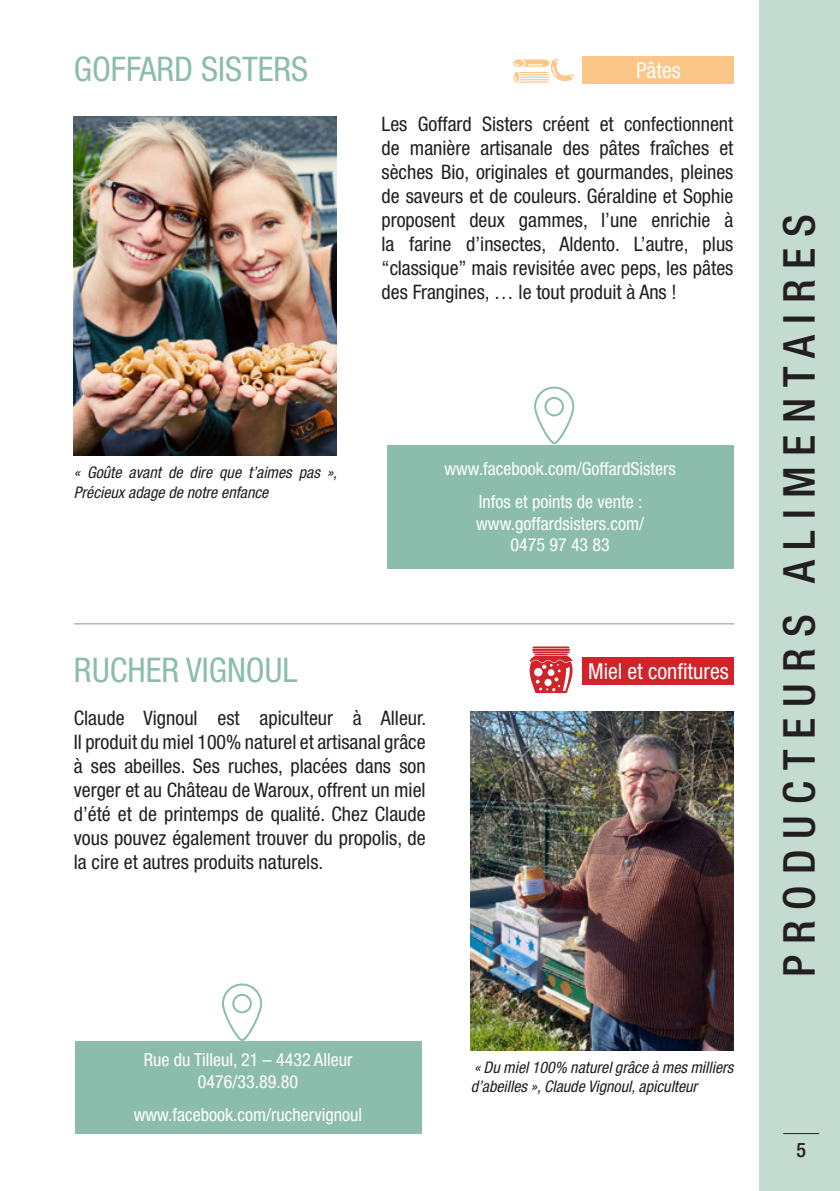
<style>
.page{position:relative;width:840px;height:1191px;background:#fff}
.page>*{position:absolute;margin:0;border:0;box-sizing:border-box;transform-origin:0 0}
.t1{font:500 condensed 44px "Helvetica Neue LT Std";letter-spacing:.25em;color:#231f20}
.Nom{font:condensed 34px "Helvetica Neue LT Std";color:#8cbdac}
.Corps{font:condensed 22px "Helvetica Neue LT Std";color:#fff}
.Corps-2{font:condensed 20px/24px "Helvetica Neue LT Std";color:#231f20;text-align:justify}
.t2{font:500 condensed 20px "Helvetica Neue LT Std";color:#231f20}
.Corps-3{font:condensed 18px/21.6px "Helvetica Neue LT Std";color:#fff;text-align:center}
.Corps-4{font:italic condensed 16px/19.2px "Helvetica Neue LT Std";color:#231f20}
</style>
<div class="page">
<hr style="left:74px;top:623px;width:660px;height:1px;background:#939598">
<div style="left:758px;top:0;width:81px;height:1191px;background:#c3dbd1"></div>
<svg style="left:513px;top:58px;width:61px;height:25px"></svg>
<svg style="left:529px;top:646px;width:44px;height:47px"></svg>
<hr style="left:534px;top:654px;width:33px;height:1px;background:#d1232a">
<hr style="left:782px;top:1133px;width:36px;height:1px;background:#231f20">
<svg style="left:534px;top:386px;width:41px;height:59px"></svg>
<svg style="left:222px;top:983px;width:41px;height:58px"></svg>
<div style="left:582px;top:57px;width:152px;height:27px;background:#fdc689"></div>
<div style="left:387px;top:445px;width:346px;height:124px;background:#8cbdac"></div>
<div style="left:75px;top:1041px;width:346px;height:92px;background:#8cbdac"></div>
<img style="left:74px;top:116px;width:262px;height:339px">
<img style="left:470px;top:711px;width:263px;height:339px">
<div style="left:582px;top:658px;width:152px;height:27px;background:#d1232a"></div>
<p class="Nom" style="left:74px;top:49px;width:236px">GOFFARD SISTERS</p>
<p class="Corps" style="left:635px;top:58px;width:46px">Pâtes</p>
<p class="Corps-2" style="left:381px;top:111px;width:353px">Les Goffard Sisters créent et confectionnent de manière artisanale des pâtes fraîches et sèches Bio, originales et gourmandes, pleines de saveurs et de couleurs. Géraldine et Sophie proposent deux gammes, l’une enrichie à la farine d’insectes, Aldento. L’autre, plus “classique” mais revisitée avec peps, les pâtes des Frangines, … le tout produit à Ans !</p>
<p class="Corps-4" style="left:74px;top:463px;width:265px">« Goûte avant de dire que t’aimes pas »,<br>Précieux adage de notre enfance</p>
<p class="Nom" style="left:74px;top:650px;width:225px">RUCHER VIGNOUL</p>
<p class="Corps-3" style="left:444px;top:458px;width:233px">www.facebook.com/GoffardSisters</p>
<p class="Corps-3" style="left:476px;top:491px;width:169px">Infos et points de vente : www.goffardsisters.com/<br>0475 97 43 83</p>
<p class="Corps" style="left:588px;top:659px;width:142px">Miel et confitures</p>
<p class="Corps-2" style="left:74px;top:706px;width:354px">Claude Vignoul est apiculteur à Alleur.<br>Il produit du miel 100% naturel et artisanal grâce à ses abeilles. Ses ruches, placées dans son verger et au Château de Waroux, offrent un miel d’été et de printemps de qualité. Chez Claude vous pouvez également trouver du propolis, de la cire et autres produits naturels.</p>
<p class="Corps-3" style="left:144px;top:1049px;width:210px">Rue du Tilleul, 21 – 4432 Alleur<br>0476/33.89.80</p>
<p class="Corps-3" style="left:134px;top:1103px;width:230px">www.facebook.com/ruchervignoul</p>
<p class="Corps-4" style="left:470px;top:1058px;width:264px">« Du miel 100% naturel grâce à mes milliers d’abeilles », Claude Vignoul, apiculteur</p>
<h1 class="t1" style="left:772px;top:977px;width:765px;rotate:-90deg">PRODUCTEURS ALIMENTAIRES</h1>
<p class="t2" style="left:796px;top:1137px;width:11px">5</p>
</div>
